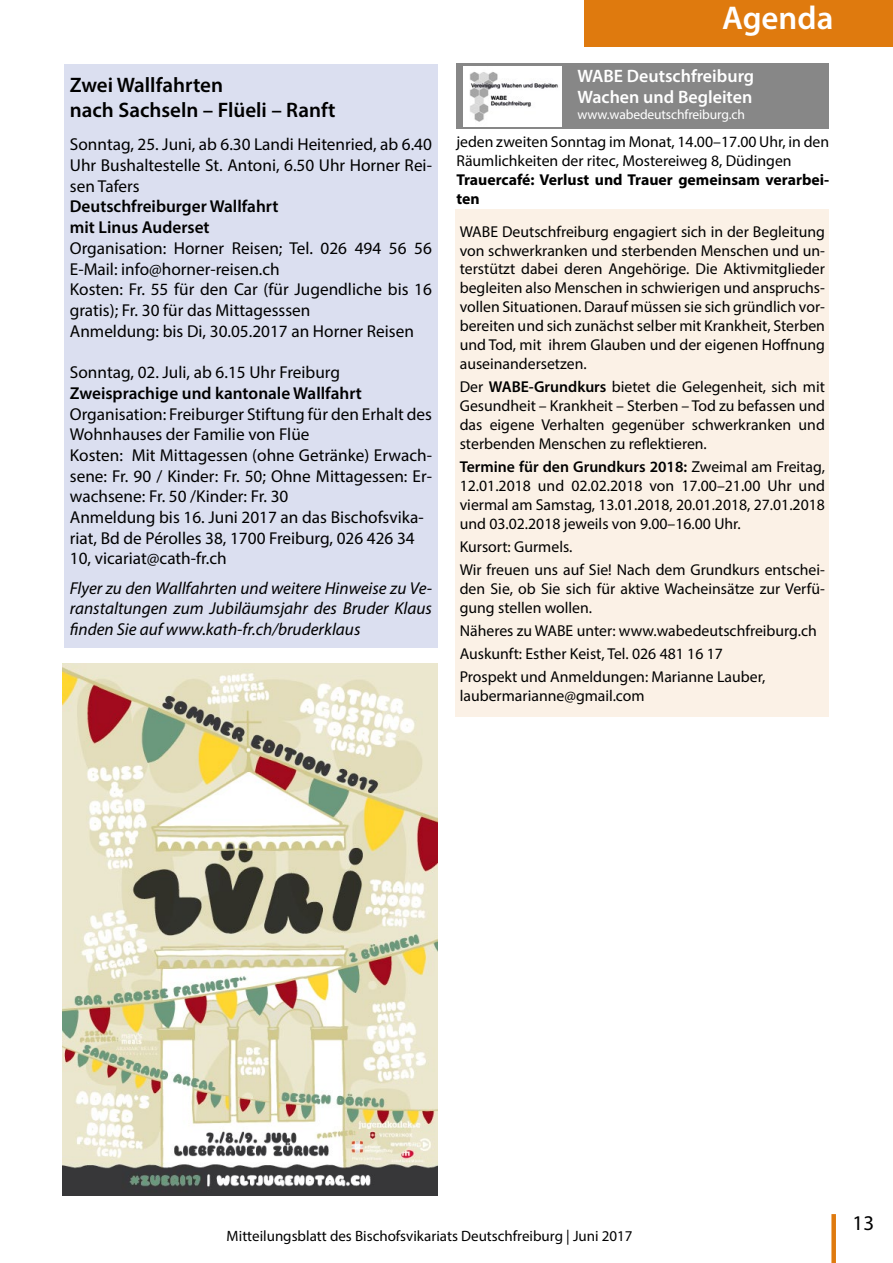
<style>
.page{position:relative;width:893px;height:1263px;background:#fff}
.page>*{position:absolute;margin:0;border:0;box-sizing:border-box;transform-origin:0 0}
.t1{font:600 33px "Myriad Pro";color:#fff}
.t2{font:600 21px/25.2px "Myriad Pro";color:#000}
.t3{font:21px "Myriad Pro";color:#000}
.t4{font:600 18px/21.6px "Myriad Pro";color:#fff}
.t5{font:17.25px/20.7px "Myriad Pro";color:#000}
.t6{font:italic 17.25px/20.7px "Myriad Pro";color:#000;text-align:justify}
.t7{font:600 17.25px/20.7px "Myriad Pro";color:#000}
.t8{font:15.75px/18.9px "Myriad Pro";color:#000}
.t9{font:700 15.75px/18.9px "Myriad Pro";color:#000}
.t10{font:15px "Myriad Pro";color:#000}
.t11{font:13.65px "Myriad Pro";letter-spacing:-.01em;color:#fff}
.s1{font-weight:600}
</style>
<div class="page">
<div style="left:831px;top:1214px;width:5px;height:49px;background:#df7a0e"></div>
<div style="left:585px;top:0;width:308px;height:47px;background:#df7a0e"></div>
<div style="left:456px;top:64px;width:373px;height:65px;background:#878787"></div>
<img style="left:464px;top:66px;width:98px;height:61px">
<div style="left:64px;top:64px;width:373px;height:583px;background:#dbdff0"></div>
<div style="left:455px;top:209px;width:374px;height:507px;background:#fbf1e6"></div>
<img style="left:63px;top:663px;width:374px;height:532px">
<h2 class="t2" style="left:70px;top:72px;width:267px">Zwei Wallfahrten<br>nach Sachseln – Flüeli – Ranft</h2>
<p class="t5" style="left:70px;top:134px;width:364px;text-align:justify">Sonntag, 25. Juni, ab 6.30 Landi Heitenried, ab 6.40<br>Uhr Bushaltestelle St. Antoni, 6.50 Uhr Horner Rei&shy;sen Tafers</p>
<p class="t7" style="left:70px;top:196px;width:210px">Deutschfreiburger Wallfahrt mit Linus Auderset</p>
<p class="t5" style="left:70px;top:237px;width:364px">Organisation: Horner Reisen; Tel. 026 494 56 56<br>E-Mail: info@horner-reisen.ch<br>Kosten: Fr. 55 für den Car (für Jugendliche bis 16 gratis); Fr. 30 für das Mittagesssen<br>Anmeldung: bis Di, 30.05.2017 an Horner Reisen</p>
<p class="t5" style="left:70px;top:362px;width:272px">Sonntag, 02. Juli, ab 6.15 Uhr Freiburg</p>
<p class="t7" style="left:70px;top:382px;width:294px">Zweisprachige und kantonale Wallfahrt</p>
<p class="t5" style="left:70px;top:403px;width:364px">Organisation: Freiburger Stiftung für den Erhalt des Wohnhauses der Familie von Flüe<br>Kosten: Mit Mittagessen (ohne Getränke) Erwach&shy;sene: Fr. 90 / Kinder: Fr. 50; Ohne Mittagessen: Er&shy;wachsene: Fr. 50 /Kinder: Fr. 30<br>Anmeldung bis 16. Juni 2017 an das Bischofsvika&shy;riat, Bd de Pérolles 38, 1700 Freiburg, 026 426 34<br>10, vicariat@cath-fr.ch</p>
<p class="t6" style="left:70px;top:577px;width:364px">Flyer zu den Wallfahrten und weitere Hinweise zu Ve&shy;ranstaltungen zum Jubiläumsjahr des Bruder Klaus finden Sie auf www.kath-fr.ch/bruderklaus</p>
<h1 class="t1" style="left:722px;top:-3px;width:113px">Agenda</h1>
<p class="t4" style="left:577px;top:64px;width:178px">WABE Deutschfreiburg<br>Wachen und Begleiten</p>
<p class="t11" style="left:577px;top:106px;width:169px">www.wabedeutschfreiburg.ch</p>
<p class="t8" style="left:456px;top:132px;width:374px">jeden zweiten Sonntag im Monat, 14.00–17.00 Uhr, in den<br>Räumlichkeiten der ritec, Mostereiweg 8, Düdingen</p>
<p class="t9" style="left:456px;top:169px;width:374px">Trauercafé: Verlust und Trauer gemeinsam verarbei&shy;ten</p>
<p class="t8" style="left:460px;top:222px;width:367px;text-align:justify">WABE Deutschfreiburg engagiert sich in der Begleitung von schwerkranken und sterbenden Menschen und un&shy;terstützt dabei deren Angehörige. Die Aktivmitglieder begleiten also Menschen in schwierigen und anspruchs&shy;vollen Situationen. Darauf müssen sie sich gründlich vor&shy;bereiten und sich zunächst selber mit Krankheit, Sterben und Tod, mit ihrem Glauben und der eigenen Hoffnung auseinandersetzen.</p>
<p class="t8" style="left:460px;top:377px;width:367px;text-align:justify">Der <span class="s1">WABE-Grundkurs</span> bietet die Gelegenheit, sich mit Gesundheit – Krankheit – Sterben – Tod zu befassen und das eigene Verhalten gegenüber schwerkranken und sterbenden Menschen zu reflektieren.</p>
<p class="t8" style="left:460px;top:457px;width:367px;text-align:justify"><span class="s1">Termine für den Grundkurs 2018:</span> Zweimal am Freitag, 12.01.2018 und 02.02.2018 von 17.00–21.00 Uhr und viermal am Samstag, 13.01.2018, 20.01.2018, 27.01.2018 und 03.02.2018 jeweils von 9.00–16.00 Uhr.</p>
<p class="t8" style="left:460px;top:535px;width:367px;line-height:23.1px">Kursort: Gurmels.<br>Wir freuen uns auf Sie! Nach dem Grundkurs entschei-</p>
<p class="t8" style="left:460px;top:579px;width:367px">den Sie, ob Sie sich für aktive Wacheinsätze zur Verfü&shy;gung stellen wollen.</p>
<p class="t8" style="left:460px;top:619px;width:359px;line-height:23.1px">Näheres zu WABE unter: www.wabedeutschfreiburg.ch<br>Auskunft: Esther Keist, Tel. 026 481 16 17<br>Prospekt und Anmeldungen: Marianne Lauber,</p>
<p class="t8" style="left:460px;top:686px;width:186px">laubermarianne@gmail.com</p>
<p class="t10" style="left:227px;top:1227px;width:408px">Mitteilungsblatt des Bischofsvikariats Deutschfreiburg | Juni 2017</p>
<h2 class="t3" style="left:853px;top:1210px;width:23px">13</h2>
</div>
